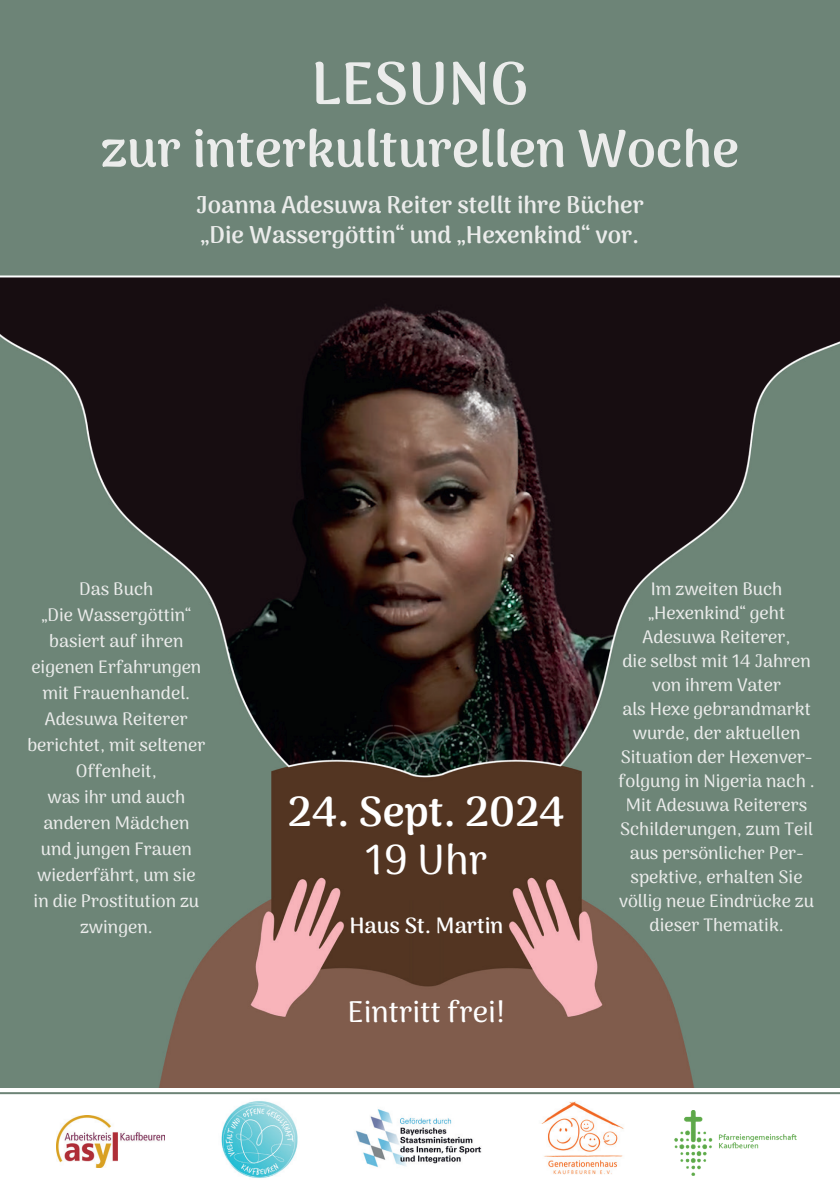
<style>
.page{position:relative;width:840px;height:1191px;background:#fff}
.page>*{position:absolute;margin:0;border:0;box-sizing:border-box;transform-origin:0 0}
.t1{font:800 60px "Arima Koshi";color:#ebeceb}
.t2{font:800 52px "Arima Koshi";color:#ebeceb}
.t3{font:800 42px "Arima Koshi";color:#fff}
.t4{font:500 42px "Arima Koshi";color:#fff}
.t5{font:500 30px "Arima Koshi";color:#fff}
.t6{font:800 24px/30px "Arima Koshi";color:#ebeceb}
.t7{font:700 22px "Arima Koshi";color:#fff}
.t8{font:500 18px/24px "Arima Koshi";color:#ebeceb;text-align:center}
</style>
<div class="page">
<img style="left:0;top:277px;width:839px;height:810px">
<div style="left:0;top:0;width:839px;height:276px;background:#6d8477"></div>
<img style="left:57px;top:1115px;width:107px;height:52px">
<img style="left:531px;top:1094px;width:101px;height:81px">
<img style="left:674px;top:1110px;width:123px;height:65px">
<img style="left:221px;top:1101px;width:77px;height:77px">
<img style="left:355px;top:1109px;width:127px;height:59px">
<hr style="left:0;top:1092px;width:839px;height:2px;background:#6d8477">
<h1 class="t1" style="left:311px;top:48px;width:219px">LESUNG</h1>
<h2 class="t2" style="left:101px;top:118px;width:639px">zur interkulturellen Woche</h2>
<h3 class="t6" style="left:196px;top:189px;width:449px">Joanna Adesuwa Reiter stellt ihre Bücher „Die Wassergöttin“ und „Hexenkind“ vor.</h3>
<p class="t8" style="left:27px;top:576px;width:179px;line-height:26px">Das Buch<br>„Die Wassergöttin“ basiert auf ihren eigenen Erfahrungen mit Frauenhandel.<br>Adesuwa Reiterer berichtet, mit seltener<br>Offenheit,<br>was ihr und auch anderen Mädchen und jungen Frauen wiederfährt, um sie in die Prostitution zu zwingen.</p>
<p class="t8" style="left:618px;top:576px;width:198px">Im zweiten Buch „Hexenkind“ geht<br>Adesuwa Reiterer,<br>die selbst mit 14 Jahren von ihrem Vater<br>als Hexe gebrandmarkt wurde, der aktuellen<br>Situation der Hexenver&shy;folgung in Nigeria nach .<br>Mit Adesuwa Reiterers<br>Schilderungen, zum Teil aus persönlicher Per&shy;spektive, erhalten Sie völlig neue Eindrücke zu dieser Thematik.</p>
<h3 class="t3" style="left:288px;top:787px;width:278px">24. Sept. 2024</h3>
<h3 class="t4" style="left:365px;top:835px;width:124px">19 Uhr</h3>
<p class="t7" style="left:349px;top:912px;width:155px">Haus St. Martin</p>
<h3 class="t5" style="left:347px;top:993px;width:159px">Eintritt frei!</h3>
</div>
